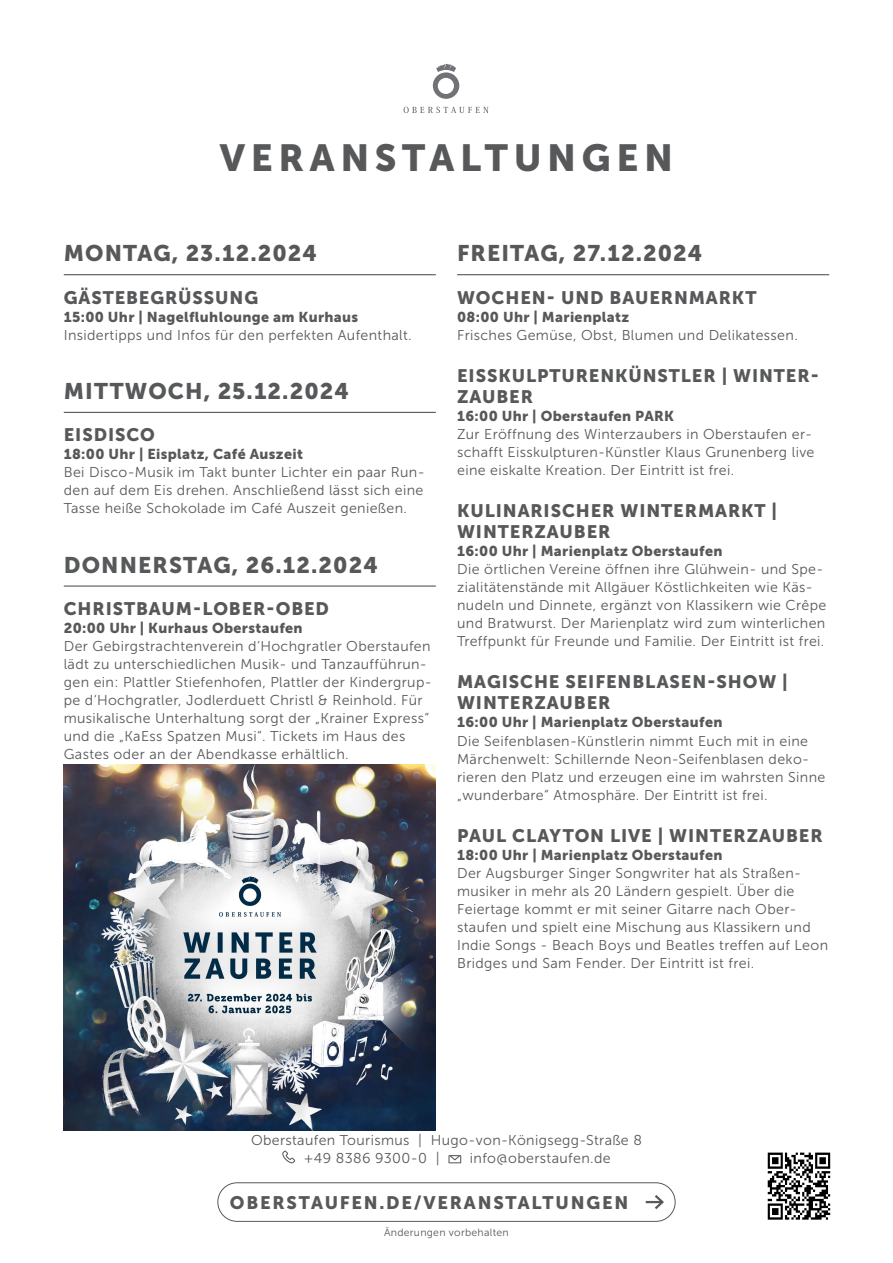
<style>
.page{position:relative;width:893px;height:1263px;background:#fff}
.page>*{position:absolute;margin:0;border:0;box-sizing:border-box;transform-origin:0 0}
.t1{font:37.5px "Museo Sans 900";letter-spacing:.15em;color:#57585a}
._1_Datum{font:22.5px "Museo Sans 900";letter-spacing:.05em;color:#57585a}
._2_Veranstaltung{font:18px/21px "Museo Sans 900";letter-spacing:.05em;color:#57585a}
._2_Veranstaltung-2{font:18px "Museo Sans 900";letter-spacing:.1em;color:#57585a}
._4_Infotext{font:14.25px/18px "Museo Sans 300";letter-spacing:.025em;color:#57585a}
._3_Uhrzeit_und_Ort{font:14.25px "Museo Sans 900";letter-spacing:.025em;color:#57585a}
._4_Infotext-2{font:10.5px "Museo Sans 300";letter-spacing:.025em;color:#57585a}
</style>
<div class="page">
<img style="left:767px;top:1152px;width:64px;height:68px">
<svg style="left:404px;top:107px;width:85px;height:6px"></svg>
<svg style="left:433px;top:64px;width:26px;height:35px"></svg>
<hr style="left:64px;top:274px;width:372px;height:1px;background:#57585a">
<hr style="left:64px;top:412px;width:372px;height:1px;background:#57585a">
<hr style="left:64px;top:585px;width:372px;height:2px;background:#57585a">
<hr style="left:457px;top:274px;width:372px;height:1px;background:#57585a">
<svg style="left:217px;top:1182px;width:459px;height:40px"></svg>
<svg style="left:282px;top:1150px;width:13px;height:13px"></svg>
<svg style="left:448px;top:1155px;width:13px;height:8px"></svg>
<img style="left:64px;top:765px;width:372px;height:365px">
<p class="t1" style="left:220px;top:136px;width:455px">VERANSTALTUNGEN</p>
<p class="_1_Datum" style="left:64px;top:241px;width:255px">MONTAG, 23.12.2024</p>
<p class="_2_Veranstaltung" style="left:64px;top:287px;width:196px">GÄSTEBEGRÜSSUNG</p>
<p class="_3_Uhrzeit_und_Ort" style="left:64px;top:309px;width:296px">15:00 Uhr | Nagelfluhlounge am Kurhaus</p>
<p class="_4_Infotext" style="left:64px;top:326px;width:350px">Insidertipps und Infos für den perfekten Aufenthalt.</p>
<p class="_1_Datum" style="left:64px;top:378px;width:287px">MITTWOCH, 25.12.2024</p>
<p class="_2_Veranstaltung" style="left:64px;top:424px;width:93px">EISDISCO</p>
<p class="_3_Uhrzeit_und_Ort" style="left:64px;top:446px;width:241px">18:00 Uhr | Eisplatz, Café Auszeit</p>
<p class="_4_Infotext" style="left:64px;top:463px;width:362px;text-align:justify">Bei Disco-Musik im Takt bunter Lichter ein paar Run&shy;den auf dem Eis drehen. Anschließend lässt sich eine Tasse heiße Schokolade im Café Auszeit genießen.</p>
<p class="_1_Datum" style="left:64px;top:552px;width:316px">DONNERSTAG, 26.12.2024</p>
<p class="_2_Veranstaltung" style="left:64px;top:598px;width:267px">CHRISTBAUM-LOBER-OBED</p>
<p class="_3_Uhrzeit_und_Ort" style="left:64px;top:620px;width:240px">20:00 Uhr | Kurhaus Oberstaufen</p>
<p class="_4_Infotext" style="left:64px;top:637px;width:370px">Der Gebirgstrachtenverein d‘Hochgratler Oberstaufen lädt zu unterschiedlichen Musik- und Tanzaufführun&shy;gen ein: Plattler Stiefenhofen, Plattler der Kindergrup&shy;pe d‘Hochgratler, Jodlerduett Christl &amp; Reinhold. Für musikalische Unterhaltung sorgt der „Krainer Express“ und die „KaEss Spatzen Musi“. Tickets im Haus des Gastes oder an der Abendkasse erhältlich.</p>
<p class="_1_Datum" style="left:457px;top:241px;width:247px">FREITAG, 27.12.2024</p>
<p class="_2_Veranstaltung" style="left:457px;top:287px;width:301px">WOCHEN- UND BAUERNMARKT</p>
<p class="_3_Uhrzeit_und_Ort" style="left:457px;top:309px;width:174px">08:00 Uhr | Marienplatz</p>
<p class="_4_Infotext" style="left:457px;top:326px;width:342px">Frisches Gemüse, Obst, Blumen und Delikatessen.</p>
<p class="_2_Veranstaltung" style="left:457px;top:365px;width:363px">EISSKULPTURENKÜNSTLER | WINTER-<br>ZAUBER</p>
<p class="_3_Uhrzeit_und_Ort" style="left:457px;top:408px;width:219px">16:00 Uhr | Oberstaufen PARK</p>
<p class="_4_Infotext" style="left:457px;top:425px;width:359px">Zur Eröffnung des Winterzaubers in Oberstaufen er&shy;schafft Eisskulpturen-Künstler Klaus Grunenberg live eine eiskalte Kreation. Der Eintritt ist frei.</p>
<p class="_2_Veranstaltung" style="left:457px;top:500px;width:322px">KULINARISCHER WINTERMARKT |<br>WINTERZAUBER</p>
<p class="_3_Uhrzeit_und_Ort" style="left:457px;top:543px;width:267px">16:00 Uhr | Marienplatz Oberstaufen</p>
<p class="_4_Infotext" style="left:457px;top:560px;width:371px">Die örtlichen Vereine öffnen ihre Glühwein- und Spe&shy;zialitätenstände mit Allgäuer Köstlichkeiten wie Käs&shy;nudeln und Dinnete, ergänzt von Klassikern wie Crêpe und Bratwurst. Der Marienplatz wird zum winterlichen Treffpunkt für Freunde und Familie. Der Eintritt ist frei.</p>
<p class="_2_Veranstaltung" style="left:457px;top:672px;width:332px">MAGISCHE SEIFENBLASEN-SHOW |<br>WINTERZAUBER</p>
<p class="_3_Uhrzeit_und_Ort" style="left:457px;top:714px;width:267px">16:00 Uhr | Marienplatz Oberstaufen</p>
<p class="_4_Infotext" style="left:457px;top:732px;width:370px">Die Seifenblasen-Künstlerin nimmt Euch mit in eine Märchenwelt: Schillernde Neon-Seifenblasen deko&shy;rieren den Platz und erzeugen eine im wahrsten Sinne „wunderbare“ Atmosphäre. Der Eintritt ist frei.</p>
<p class="_2_Veranstaltung" style="left:457px;top:825px;width:367px">PAUL CLAYTON LIVE | WINTERZAUBER</p>
<p class="_3_Uhrzeit_und_Ort" style="left:457px;top:847px;width:267px">18:00 Uhr | Marienplatz Oberstaufen</p>
<p class="_4_Infotext" style="left:457px;top:864px;width:373px">Der Augsburger Singer Songwriter hat als Straßen&shy;musiker in mehr als 20 Ländern gespielt. Über die Feiertage kommt er mit seiner Gitarre nach Ober&shy;staufen und spielt eine Mischung aus Klassikern und Indie Songs - Beach Boys und Beatles treffen auf Leon Bridges und Sam Fender. Der Eintritt ist frei.</p>
<p class="_4_Infotext" style="left:251px;top:1131px;width:392px">Oberstaufen Tourismus | Hugo-von-Königsegg-Straße 8</p>
<p class="_4_Infotext" style="left:304px;top:1149px;width:137px">+49 8386 9300-0 |</p>
<p class="_4_Infotext" style="left:470px;top:1149px;width:142px">info@oberstaufen.de</p>
<p class="_2_Veranstaltung-2" style="left:230px;top:1192px;width:400px">OBERSTAUFEN.DE/VERANSTALTUNGEN</p>
<p class="_4_Infotext-2" style="left:384px;top:1227px;width:126px">Änderungen vorbehalten</p>
</div>
